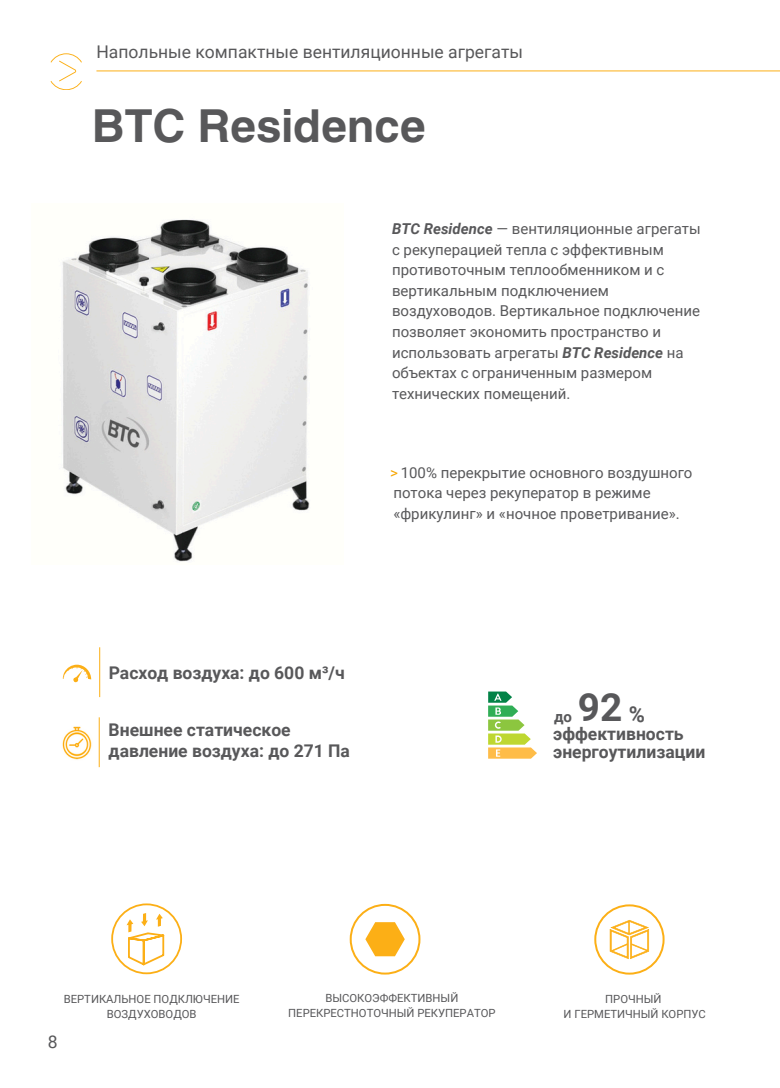
<style>
.page{position:relative;width:780px;height:1088px;background:#fff}
.page>*{position:absolute;margin:0;border:0;box-sizing:border-box;transform-origin:0 0}
.t1{font:700 45px "Helios";color:#58585a}
.t2{font:700 38.75px "Roboto";color:#58585a}
.t3{font:700 21.88px "Roboto";color:#58585a}
.t4{font:700 17.5px/20.6px "Roboto";color:#58585a}
.t5{font:17.5px "Roboto";color:#58585a}
.t6{font:15px/20.6px "Roboto";color:#58585a}
.t7{font:700 15px "Roboto";color:#58585a}
.t8{font:11.25px/15px "Roboto";color:#58585a;text-align:center}
.s1{font-weight:700;font-style:italic}
.s2{color:#f7a600}
</style>
<div class="page">
<img style="left:62px;top:219px;width:248px;height:343px">
<svg style="left:111px;top:903px;width:71px;height:71px"></svg>
<svg style="left:488px;top:691px;width:48px;height:67px"></svg>
<svg style="left:349px;top:903px;width:71px;height:71px"></svg>
<svg style="left:594px;top:904px;width:70px;height:70px"></svg>
<svg style="left:63px;top:664px;width:28px;height:18px"></svg>
<hr style="left:99px;top:647px;width:1px;height:50px;background:#fcaf16">
<img style="left:62px;top:726px;width:30px;height:34px">
<hr style="left:99px;top:717px;width:1px;height:50px;background:#fcaf16">
<svg style="left:50px;top:53px;width:32px;height:37px"></svg>
<hr style="left:96px;top:70px;width:683px;height:1px;background:#fcaf16">
<h2 class="t5" style="left:96px;top:42px;width:428px">Напольные компактные вентиляционные агрегаты</h2>
<p class="t1" style="left:92px;top:98px;width:335px">BTC Residence</p>
<p class="t6" style="left:392px;top:218px;width:310px"><span class="s1">ВTC Residence</span> — вентиляционные агрегаты с рекуперацией тепла с эффективным противоточным теплообменником и c вертикальным подключением воздуховодов. Вертикальное подключение позволяет экономить пространство и использовать агрегаты <span class="s1">ВTC Residence</span> на объектах с ограниченным размером</p>
<h5 class="t6" style="left:392px;top:383px;width:180px">технических помещений.</h5>
<p class="t6" style="left:390px;top:462px;width:303px"><span class="s2">&gt;</span> 100% перекрытие основного воздушного потока через рекуператор в режиме «фрикулинг» и «ночное проветривание».</p>
<p class="t4" style="left:109px;top:663px;width:237px">Расход воздуха: до 600 м³/ч</p>
<p class="t2" style="left:577px;top:685px;width:46px">92</p>
<p class="t3" style="left:628px;top:701px;width:18px">%</p>
<p class="t7" style="left:553px;top:708px;width:19px">до</p>
<h4 class="t4" style="left:109px;top:720px;width:243px">Внешнее статическое давление воздуха: до 271 Па</h4>
<p class="t4" style="left:553px;top:725px;width:153px;line-height:17.8px">эффективность энергоутилизации</p>
<p class="t5" style="left:48px;top:1031px;width:11px">8</p>
<h5 class="t8" style="left:64px;top:991px;width:177px">ВЕРТИКАЛЬНОЕ ПОДКЛЮЧЕНИЕ<br>ВОЗДУХОВОДОВ</h5>
<p class="t8" style="left:288px;top:990px;width:209px">ВЫСОКОЭФФЕКТИВНЫЙ<br>ПЕРЕКРЕСТНОТОЧНЫЙ РЕКУПЕРАТОР</p>
<h2 class="t8" style="left:604px;top:991px;width:58px">ПРОЧНЫЙ</h2>
<h2 class="t8" style="left:563px;top:1006px;width:144px">И ГЕРМЕТИЧНЫЙ КОРПУС</h2>
</div>
